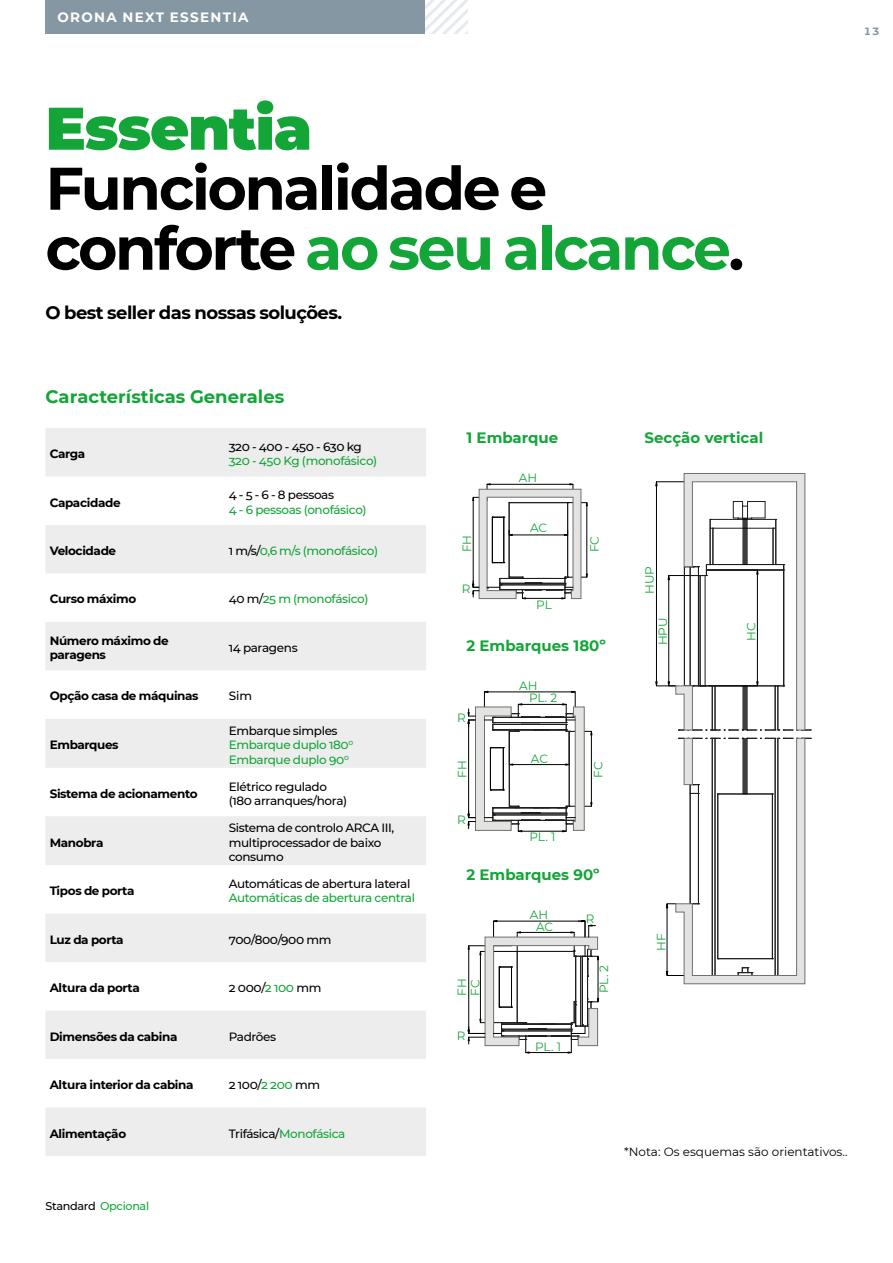
<style>
.page{position:relative;width:893px;height:1263px;background:#fff}
.page>*{position:absolute;margin:0;border:0;box-sizing:border-box;transform-origin:0 0}
.t1{font:700 60px/60px "Montserrat";letter-spacing:-.04em;color:#000}
.t2{font:900 60px "Montserrat";letter-spacing:-.02em;color:#13a538}
.t3{font:700 18px "Montserrat";letter-spacing:-.03em;color:#000}
.t4{font:700 18px "Montserrat";color:#13a538}
.t5{font:700 15px "Montserrat";color:#13a538}
.t6{font:700 13.5px "Montserrat";letter-spacing:.1em;color:#fff}
.t7{font:500 12px/14.4px "Montserrat";letter-spacing:-.03em;color:#000}
.t8{font:700 12px/14.4px "Montserrat";letter-spacing:-.03em;color:#000}
.t9{font:500 12px/14.4px "Montserrat";letter-spacing:-.03em;color:#13a538}
.t10{font:12px "Montserrat";letter-spacing:-.005em;color:#13a538}
.t11{font:12px "Montserrat";color:#000}
.t12{font:500 11.25px "Montserrat";letter-spacing:-.03em;color:#000}
.t13{font:700 10.5px "Montserrat";color:#8597a3}
.s1{color:#13a538}
.s2{color:#000}
</style>
<div class="page">
<svg style="left:666px;top:738px;width:146px;height:246px"></svg>
<svg style="left:655px;top:473px;width:157px;height:258px"></svg>
<svg style="left:46px;top:428px;width:380px;height:728px;fill:#ededed"></svg>
<svg style="left:425px;top:0;width:43px;height:34px"></svg>
<div style="left:45px;top:0;width:380px;height:34px;background:#8597a3"></div>
<svg style="left:472px;top:483px;width:116px;height:116px"></svg>
<svg style="left:468px;top:691px;width:124px;height:141px"></svg>
<svg style="left:468px;top:920px;width:131px;height:133px"></svg>
<p class="t6" style="left:57px;top:8px;width:193px">ORONA NEXT ESSENTIA</p>
<p class="t13" style="left:864px;top:24px;width:17px">13</p>
<h1 class="t2" style="left:45px;top:83px;width:268px">Essentia</h1>
<h1 class="t1" style="left:45px;top:155px;width:700px">Funcionalidade e conforte <span class="s1">ao seu alcance</span>.</h1>
<h2 class="t3" style="left:45px;top:300px;width:298px">O best seller das nossas soluções.</h2>
<h2 class="t4" style="left:45px;top:383px;width:240px">Características Generales</h2>
<p class="t8" style="left:50px;top:446px;width:37px">Carga</p>
<p class="t8" style="left:50px;top:494px;width:72px">Capacidade</p>
<p class="t7" style="left:229px;top:439px;width:135px">320 - 400 - 450 - 630 kg</p>
<p class="t9" style="left:229px;top:453px;width:150px">320 - 450 Kg (monofásico)</p>
<p class="t7" style="left:229px;top:487px;width:107px">4 - 5 - 6 - 8 pessoas</p>
<p class="t9" style="left:229px;top:502px;width:139px">4 - 6 pessoas (onofásico)</p>
<p class="t8" style="left:50px;top:543px;width:68px">Velocidade</p>
<p class="t9" style="left:229px;top:543px;width:151px"><span class="s2">1 m/s/</span>0,6 m/s (monofásico)</p>
<p class="t8" style="left:50px;top:591px;width:88px">Curso máximo</p>
<p class="t9" style="left:229px;top:591px;width:141px"><span class="s2">40 m/</span>25 m (monofásico)</p>
<p class="t8" style="left:50px;top:633px;width:120px">Número máximo de paragens</p>
<p class="t7" style="left:229px;top:640px;width:70px">14 paragens</p>
<p class="t8" style="left:50px;top:688px;width:150px">Opção casa de máquinas</p>
<p class="t7" style="left:229px;top:688px;width:25px">Sim</p>
<p class="t8" style="left:50px;top:737px;width:70px">Embarques</p>
<p class="t9" style="left:229px;top:723px;width:126px"><span class="s2">Embarque simples<br></span>Embarque duplo 180<sup>0<br></sup>Embarque duplo 90<sup>0</sup></p>
<p class="t8" style="left:50px;top:786px;width:149px">Sistema de acionamento</p>
<p class="t7" style="left:229px;top:779px;width:120px">Elétrico regulado (180 arranques/hora)</p>
<p class="t8" style="left:50px;top:834px;width:55px">Manobra</p>
<p class="t7" style="left:229px;top:820px;width:167px">Sistema de controlo ARCA III, multiprocessador de baixo consumo</p>
<p class="t8" style="left:50px;top:883px;width:86px">Tipos de porta</p>
<p class="t7" style="left:229px;top:876px;width:183px">Automáticas de abertura lateral</p>
<p class="t9" style="left:229px;top:890px;width:188px">Automáticas de abertura central</p>
<p class="t8" style="left:50px;top:932px;width:75px">Luz da porta</p>
<p class="t7" style="left:229px;top:932px;width:104px">700/800/900 mm</p>
<p class="t8" style="left:50px;top:980px;width:92px">Altura da porta</p>
<p class="t7" style="left:229px;top:980px;width:94px">2 000/<span class="s1">2 100</span> mm</p>
<p class="t8" style="left:50px;top:1028px;width:129px">Dimensões da cabina</p>
<p class="t7" style="left:229px;top:1029px;width:49px">Padrões</p>
<p class="t8" style="left:50px;top:1077px;width:145px">Altura interior da cabina</p>
<p class="t7" style="left:229px;top:1077px;width:93px">2 100/<span class="s1">2 200</span> mm</p>
<p class="t8" style="left:50px;top:1125px;width:78px">Alimentação</p>
<p class="t7" style="left:229px;top:1126px;width:118px">Trifásica/<span class="s1">Monofásica</span></p>
<p class="t12" style="left:45px;top:1198px;width:105px">Standard <span class="s1">Opcional</span></p>
<p class="t5" style="left:466px;top:426px;width:93px">1 Embarque</p>
<p class="t10" style="left:519px;top:469px;width:20px">AH</p>
<p class="t10" style="left:530px;top:520px;width:19px">AC</p>
<p class="t10" style="left:459px;top:552px;width:19px;rotate:-90deg">FH</p>
<p class="t10" style="left:586px;top:552px;width:18px;rotate:-90deg">FC</p>
<p class="t10" style="left:462px;top:581px;width:10px">R</p>
<p class="t10" style="left:536px;top:597px;width:17px">PL</p>
<p class="t5" style="left:466px;top:634px;width:141px">2 Embarques 180º</p>
<p class="t10" style="left:519px;top:677px;width:20px">AH</p>
<p class="t10" style="left:457px;top:710px;width:10px">R</p>
<p class="t10" style="left:529px;top:690px;width:30px">PL. 2</p>
<p class="t10" style="left:531px;top:750px;width:19px">AC</p>
<p class="t10" style="left:454px;top:778px;width:19px;rotate:-90deg">FH</p>
<p class="t10" style="left:590px;top:778px;width:18px;rotate:-90deg">FC</p>
<p class="t10" style="left:457px;top:811px;width:10px">R</p>
<p class="t10" style="left:529px;top:829px;width:27px">PL. 1</p>
<p class="t5" style="left:466px;top:864px;width:135px">2 Embarques 90º</p>
<p class="t10" style="left:454px;top:996px;width:19px;rotate:-90deg">FH</p>
<p class="t10" style="left:467px;top:996px;width:18px;rotate:-90deg">FC</p>
<p class="t10" style="left:457px;top:1027px;width:10px">R</p>
<p class="t10" style="left:530px;top:906px;width:20px">AH</p>
<p class="t10" style="left:536px;top:918px;width:19px">AC</p>
<p class="t10" style="left:535px;top:1038px;width:27px">PL. 1</p>
<p class="t10" style="left:586px;top:910px;width:10px">R</p>
<p class="t10" style="left:596px;top:993px;width:30px;rotate:-90deg">PL. 2</p>
<p class="t5" style="left:645px;top:426px;width:120px">Secção vertical</p>
<p class="t10" style="left:641px;top:594px;width:29px;rotate:-90deg">HUP</p>
<p class="t10" style="left:655px;top:645px;width:29px;rotate:-90deg">HPU</p>
<p class="t10" style="left:743px;top:641px;width:20px;rotate:-90deg">HC</p>
<p class="t10" style="left:653px;top:951px;width:19px;rotate:-90deg">HF</p>
<p class="t11" style="left:624px;top:1144px;width:225px">*Nota: Os esquemas são orientativos..</p>
</div>
